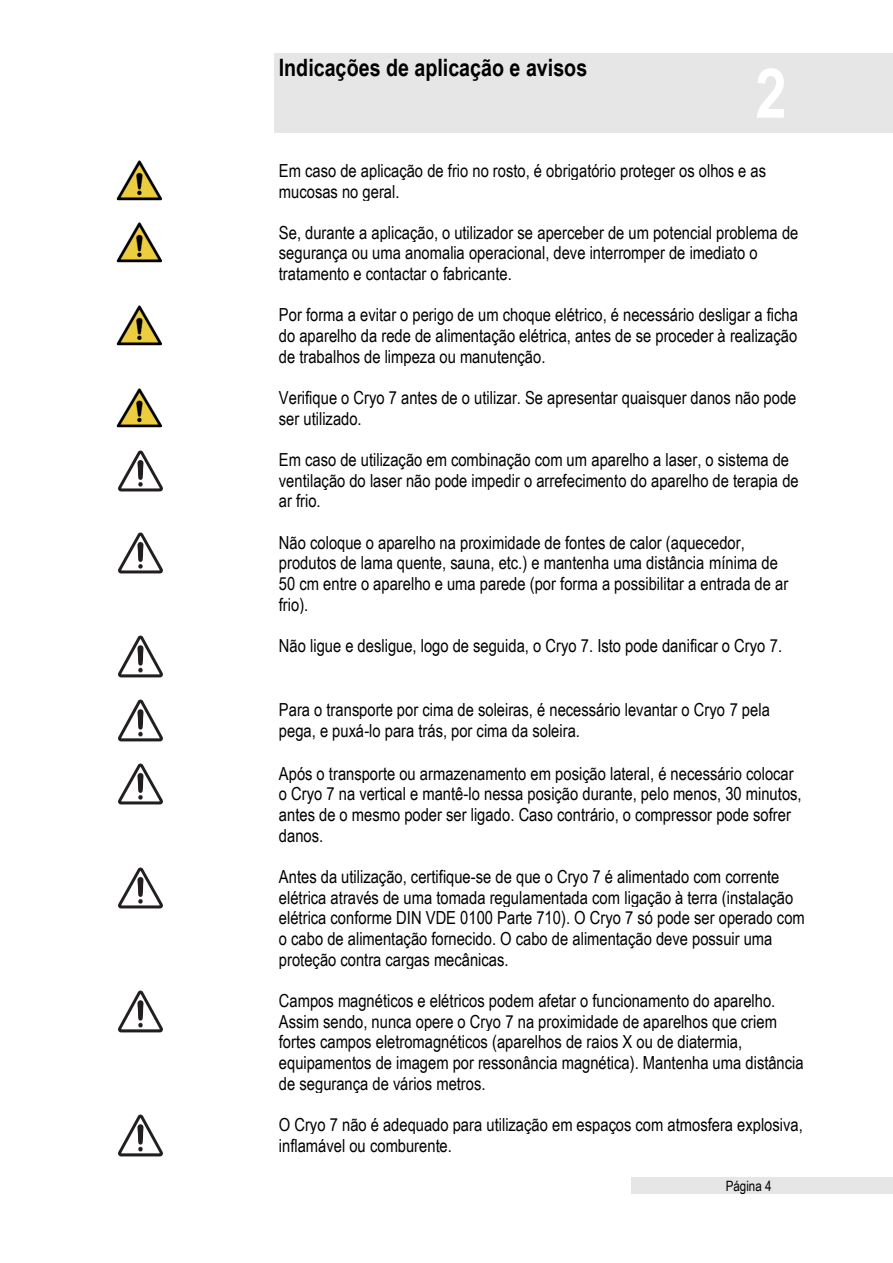
<style>
.page{position:relative;width:893px;height:1263px;background:#fff}
.page>*{position:absolute;margin:0;border:0;box-sizing:border-box;transform-origin:0 0}
.t1{font:700 69px "Arial Narrow";color:#fff}
.t2{font:700 24px "Arial Narrow";color:#000}
.t3{font:18px/20.7px "Arial Narrow";color:#000}
.t4{font:14.25px "Arial Narrow";color:#000}
</style>
<div class="page">
<div style="left:274px;top:53px;width:390px;height:79px;background:#e6e6e6"></div>
<div style="left:664px;top:53px;width:128px;height:79px;background:#e6e6e6"></div>
<div style="left:792px;top:53px;width:101px;height:79px;background:#e6e6e6"></div>
<div style="left:631px;top:1177px;width:146px;height:17px;background:#e6e6e6"></div>
<div style="left:777px;top:1177px;width:116px;height:17px;background:#e6e6e6"></div>
<img style="left:117px;top:160px;width:45px;height:40px">
<img style="left:117px;top:222px;width:45px;height:40px">
<img style="left:117px;top:305px;width:45px;height:40px">
<img style="left:117px;top:388px;width:45px;height:40px">
<img style="left:118px;top:450px;width:45px;height:42px">
<img style="left:118px;top:532px;width:45px;height:42px">
<img style="left:118px;top:635px;width:45px;height:43px">
<img style="left:118px;top:699px;width:45px;height:43px">
<img style="left:118px;top:763px;width:45px;height:42px">
<img style="left:118px;top:867px;width:45px;height:42px">
<img style="left:118px;top:990px;width:45px;height:43px">
<img style="left:118px;top:1114px;width:45px;height:43px">
<h2 class="t2" style="left:279px;top:53px;width:310px">Indicações de aplicação e avisos</h2>
<h1 class="t1" style="left:755px;top:53px;width:33px">2</h1>
<p class="t3" style="left:279px;top:160px;width:489px">Em caso de aplicação de frio no rosto, é obrigatório proteger os olhos e as mucosas no geral.</p>
<p class="t3" style="left:279px;top:222px;width:521px">Se, durante a aplicação, o utilizador se aperceber de um potencial problema de segurança ou uma anomalia operacional, deve interromper de imediato o tratamento e contactar o fabricante.</p>
<p class="t3" style="left:279px;top:304px;width:521px;text-align:justify">Por forma a evitar o perigo de um choque elétrico, é necessário desligar a ficha do aparelho da rede de alimentação elétrica, antes de se proceder à realização de trabalhos de limpeza ou manutenção.</p>
<p class="t3" style="left:279px;top:387px;width:519px">Verifique o Cryo 7 antes de o utilizar. Se apresentar quaisquer danos não pode ser utilizado.</p>
<p class="t3" style="left:279px;top:449px;width:521px">Em caso de utilização em combinação com um aparelho a laser, o sistema de ventilação do laser não pode impedir o arrefecimento do aparelho de terapia de ar frio.</p>
<p class="t3" style="left:279px;top:532px;width:511px">Não coloque o aparelho na proximidade de fontes de calor (aquecedor, produtos de lama quente, sauna, etc.) e mantenha uma distância mínima de 50 cm entre o aparelho e uma parede (por forma a possibilitar a entrada de ar frio).</p>
<p class="t3" style="left:279px;top:635px;width:505px">Não ligue e desligue, logo de seguida, o Cryo 7. Isto pode danificar o Cryo 7.</p>
<p class="t3" style="left:279px;top:699px;width:493px">Para o transporte por cima de soleiras, é necessário levantar o Cryo 7 pela pega, e puxá-lo para trás, por cima da soleira.</p>
<p class="t3" style="left:279px;top:763px;width:524px">Após o transporte ou armazenamento em posição lateral, é necessário colocar o Cryo 7 na vertical e mantê-lo nessa posição durante, pelo menos, 30 minutos, antes de o mesmo poder ser ligado. Caso contrário, o compressor pode sofrer danos.</p>
<p class="t3" style="left:279px;top:866px;width:528px">Antes da utilização, certifique-se de que o Cryo 7 é alimentado com corrente elétrica através de uma tomada regulamentada com ligação à terra (instalação elétrica conforme DIN VDE 0100 Parte 710). O Cryo 7 só pode ser operado com o cabo de alimentação fornecido. O cabo de alimentação deve possuir uma proteção contra cargas mecânicas.</p>
<p class="t3" style="left:279px;top:990px;width:526px">Campos magnéticos e elétricos podem afetar o funcionamento do aparelho.<br>Assim sendo, nunca opere o Cryo 7 na proximidade de aparelhos que criem fortes campos eletromagnéticos (aparelhos de raios X ou de diatermia, equipamentos de imagem por ressonância magnética). Mantenha uma distância de segurança de vários metros.</p>
<p class="t3" style="left:279px;top:1114px;width:526px">O Cryo 7 não é adequado para utilização em espaços com atmosfera explosiva, inflamável ou comburente.</p>
<p class="t4" style="left:726px;top:1177px;width:47px">Página 4</p>
</div>
